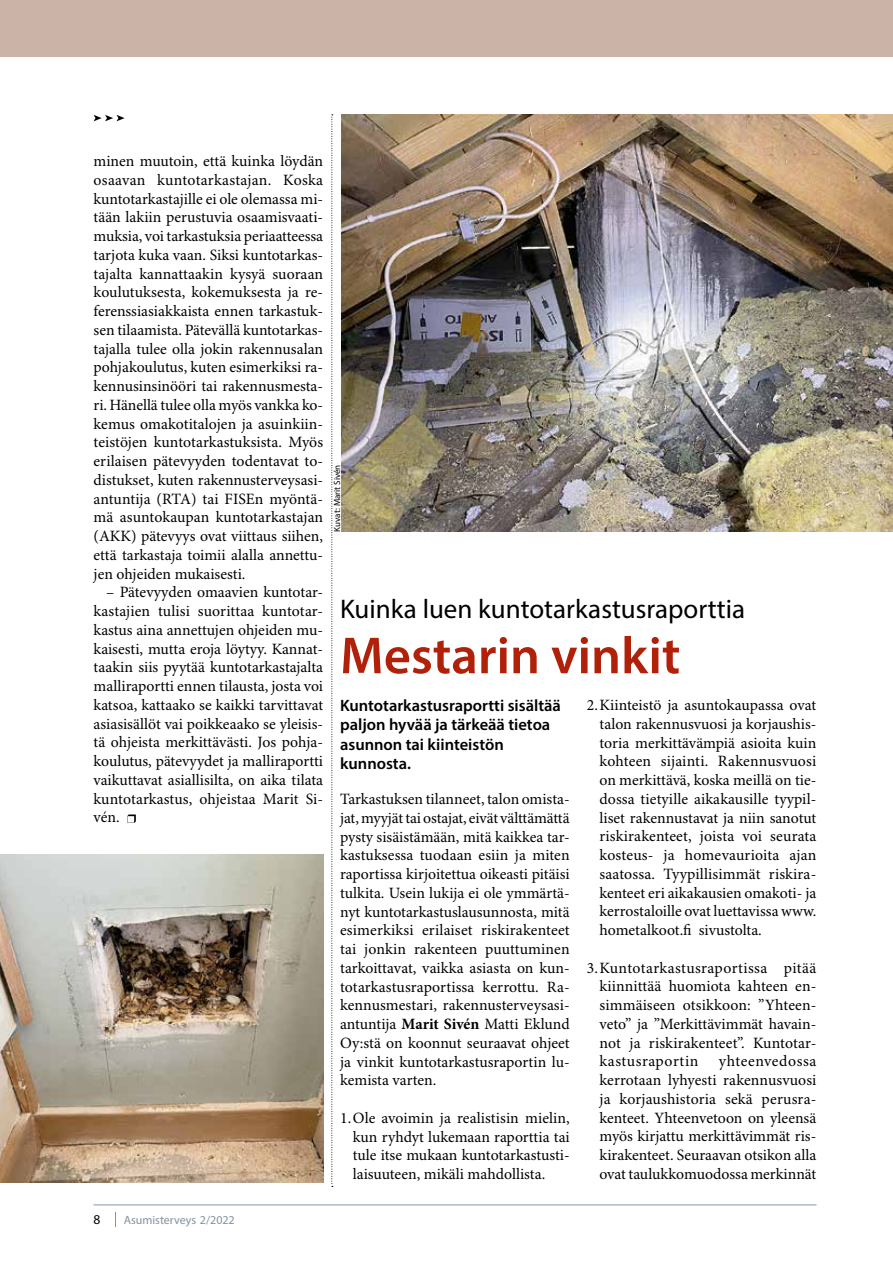
<style>
.page{position:relative;width:893px;height:1263px;background:#fff}
.page>*{position:absolute;margin:0;border:0;box-sizing:border-box;transform-origin:0 0}
.t1{font:600 52.5px "Myriad Pro";color:#b12009}
.t2{font:27px "Myriad Pro";color:#000}
.t3{font:600 16.5px/19.5px "Myriad Pro";color:#000}
.t4{font:15.75px/18.8px "Minion Pro";color:#000;text-align:justify}
.t5{font:13.5px "Myriad Pro";color:#000}
.t6{font:12px "Myriad Pro";color:#8293a1}
.t7{font:9px "Myriad Pro";color:#000}
.s1{font-weight:700}
</style>
<div class="page">
<svg style="left:115px;top:1212px;width:1px;height:14px"></svg>
<hr style="left:94px;top:1205px;width:722px;height:1px;background:#8293a1">
<img style="left:0;top:854px;width:323px;height:328px">
<div style="left:0;top:0;width:893px;height:56px;background:#cbb4a7"></div>
<svg style="left:331px;top:114px;width:2px;height:1073px"></svg>
<svg style="left:127px;top:814px;width:9px;height:9px"></svg>
<svg style="left:94px;top:115px;width:31px;height:6px"></svg>
<img style="left:341px;top:114px;width:552px;height:418px">
<p class="t4" style="left:94px;top:152px;width:231px">minen muutoin, että kuinka löydän osaavan kuntotarkastajan. Koska kuntotarkastajille ei ole olemassa mi&shy;tään lakiin perustuvia osaamisvaati&shy;muksia, voi tarkastuksia periaatteessa tarjota kuka vaan. Siksi kuntotarkas&shy;tajalta kannattaakin kysyä suoraan koulutuksesta, kokemuksesta ja re&shy;ferenssiasiakkaista ennen tarkastuk&shy;sen tilaamista. Pätevällä kuntotarkas&shy;tajalla tulee olla jokin rakennusalan pohjakoulutus, kuten esimerkiksi ra&shy;kennusinsinööri tai rakennusmesta&shy;ri. Hänellä tulee olla myös vankka ko&shy;kemus omakotitalojen ja asuinkiin&shy;teistöjen kuntotarkastuksista. Myös erilaisen pätevyyden todentavat to&shy;distukset, kuten rakennusterveysasi&shy;antuntija (RTA) tai FISEn myöntä&shy;mä asuntokaupan kuntotarkastajan (AKK) pätevyys ovat viittaus siihen, että tarkastaja toimii alalla annettu&shy;jen ohjeiden mukaisesti.</p>
<p class="t4" style="left:94px;top:584px;width:231px;text-indent:13px">– Pätevyyden omaavien kuntotar&shy;kastajien tulisi suorittaa kuntotar&shy;kastus aina annettujen ohjeiden mu&shy;kaisesti, mutta eroja löytyy. Kannat&shy;taakin siis pyytää kuntotarkastajalta malliraportti ennen tilausta, josta voi katsoa, kattaako se kaikki tarvittavat asiasisällöt vai poikkeaako se yleisis&shy;tä ohjeista merkittävästi. Jos pohja&shy;koulutus, pätevyydet ja malliraportti vaikuttavat asiallisilta, on aika tilata kuntotarkastus, ohjeistaa Marit Si&shy;vén.</p>
<p class="t7" style="left:331px;top:532px;width:69px;rotate:-90deg">Kuvat: Marit Sivén</p>
<h2 class="t2" style="left:340px;top:592px;width:406px">Kuinka luen kuntotarkastusraporttia</h2>
<h1 class="t1" style="left:340px;top:622px;width:342px">Mestarin vinkit</h1>
<p class="t3" style="left:340px;top:695px;width:222px">Kuntotarkastusraportti sisältää paljon hyvää ja tärkeää tietoa asunnon tai kiinteistön kunnosta.</p>
<p class="t4" style="left:340px;top:790px;width:231px">Tarkastuksen tilanneet, talon omista&shy;jat, myyjät tai ostajat, eivät välttämättä pysty sisäistämään, mitä kaikkea tar&shy;kastuksessa tuodaan esiin ja miten raportissa kirjoitettua oikeasti pitäisi tulkita. Usein lukija ei ole ymmärtä&shy;nyt kuntotarkastuslausunnosta, mitä esimerkiksi erilaiset riskirakenteet tai jonkin rakenteen puuttuminen tarkoittavat, vaikka asiasta on kun&shy;totarkastusraportissa kerrottu. Ra&shy;kennusmestari, rakennusterveysasi&shy;antuntija <span class="s1">Marit Sivén</span> Matti Eklund Oy:stä on koonnut seuraavat ohjeet ja vinkit kuntotarkastusraportin lu&shy;kemista varten.</p>
<p class="t4" style="left:353px;top:1109px;width:218px;text-indent:-13px">1.Ole avoimin ja realistisin mielin, kun ryhdyt lukemaan raporttia tai tule itse mukaan kuntotarkastusti&shy;laisuuteen, mikäli mahdollista.</p>
<p class="t4" style="left:599px;top:696px;width:218px;text-indent:-13px">2.Kiinteistö ja asuntokaupassa ovat talon rakennusvuosi ja korjaushis&shy;toria merkittävämpiä asioita kuin kohteen sijainti. Rakennusvuosi on merkittävä, koska meillä on tie&shy;dossa tietyille aikakausille tyypil&shy;liset rakennustavat ja niin sanotut riskirakenteet, joista voi seurata kosteus- ja homevaurioita ajan saatossa. Tyypillisimmät riskira&shy;kenteet eri aikakausien omakoti- ja kerrostaloille ovat luettavissa www. hometalkoot.fi sivustolta.</p>
<p class="t4" style="left:599px;top:959px;width:218px;text-indent:-13px">3.Kuntotarkastusraportissa pitää kiinnittää huomiota kahteen en&shy;simmäiseen otsikkoon: ”Yhteen&shy;veto” ja ”Merkittävimmät havain&shy;not ja riskirakenteet”. Kuntotar&shy;kastusraportin</p>
<p class="t4" style="left:599px;top:1052px;width:218px;text-indent:119px">yhteenvedossa kerrotaan lyhyesti rakennusvuosi ja korjaushistoria sekä perusra&shy;kenteet. Yhteenvetoon on yleensä myös kirjattu merkittävimmät ris&shy;kirakenteet. Seuraavan otsikon alla ovat taulukkomuodossa merkinnät</p>
<p class="t5" style="left:94px;top:1211px;width:8px">8</p>
<p class="t6" style="left:124px;top:1212px;width:112px">Asumisterveys 2/2022</p>
</div>
